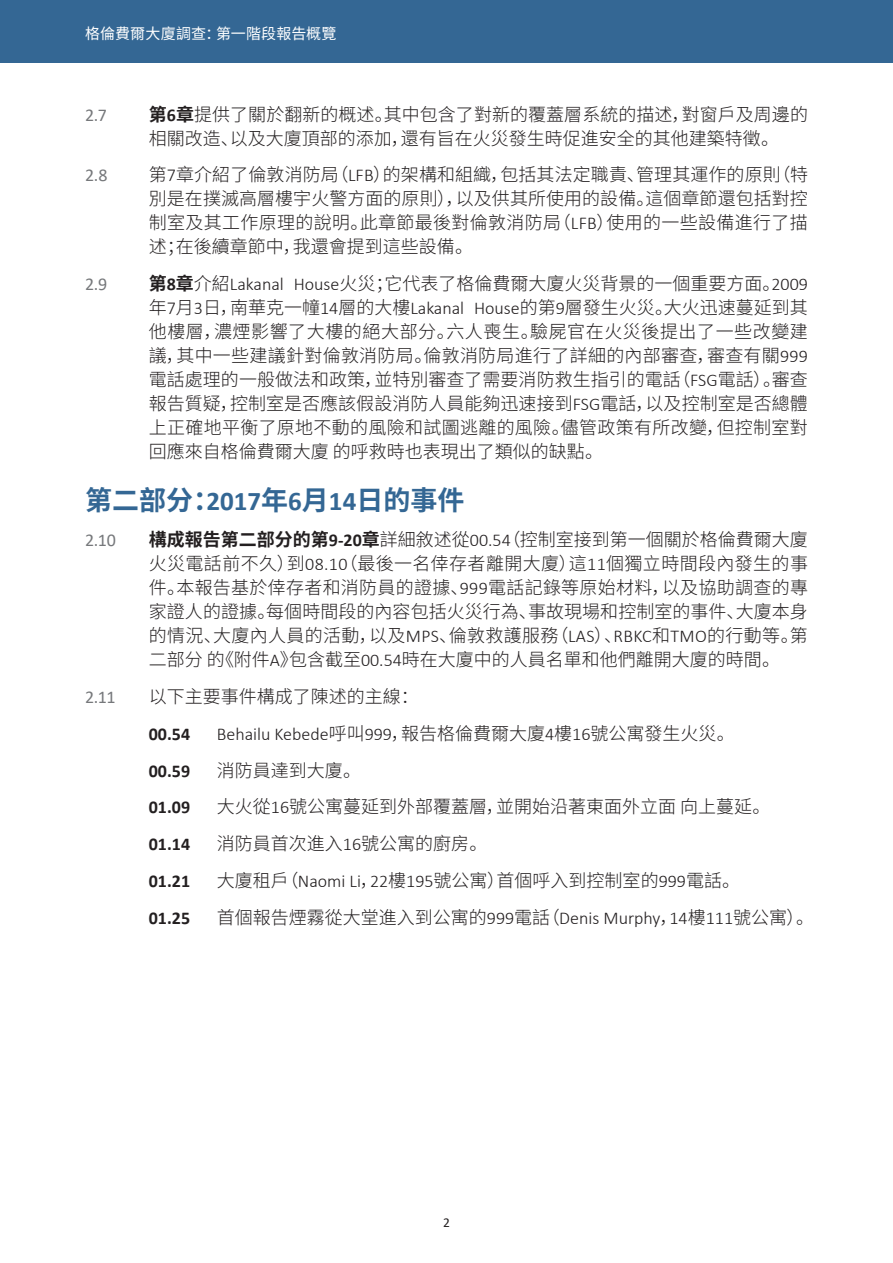
<style>
.page{position:relative;width:893px;height:1263px;background:#fff}
.page>*{position:absolute;margin:0;border:0;box-sizing:border-box;transform-origin:0 0}
.AHead{font:700 27px "Noto Sans CJ Ksc";color:#346794}
.Unnumbered_time{font:300 18px/24px "Noto Sans CJ Ksc";color:#231f20;text-align:justify}
.Unnumbered_time-2{font:700 18px "Calibri";color:#231f20}
.t1{font:18px "Calibri";color:#76787b}
.t2{font:15px "Noto Sans CJ Ksc";letter-spacing:.015em;color:#fff}
.t3{font:13.5px "Calibri";color:#231f20}
.s1{font-weight:700}
.s2{font-family:"Calibri";font-weight:700}
.s3{font-family:"Calibri"}
</style>
<div class="page">
<div style="left:0;top:0;width:893px;height:63px;background:#346794"></div>
<p class="t2" style="left:85px;top:25px;width:253px">格倫費爾大廈調查：第一階段報告概覽</p>
<p class="t1" style="left:85px;top:102px;width:23px">2.7</p>
<p class="Unnumbered_time" style="left:149px;top:102px;width:661px"><span class="s1">第</span><span class="s2">6</span><span class="s1">章</span>提供了關於翻新的概述。其中包含了對新的覆蓋層系統的描述，對窗戶及周邊的相關改造、以及大廈頂部的添加，還有旨在火災發生時促進安全的其他建築特徵。</p>
<p class="t1" style="left:85px;top:163px;width:24px">2.8</p>
<p class="Unnumbered_time" style="left:149px;top:163px;width:661px">第<span class="s3">7</span>章介紹了倫敦消防局（<span class="s3">LFB</span>）的架構和組織，包括其法定職責、管理其運作的原則（特別是在撲滅高層樓宇火警方面的原則），以及供其所使用的設備。這個章節還包括對控制室及其工作原理的說明。此章節最後對倫敦消防局（<span class="s3">LFB</span>）使用的一些設備進行了描述；在後續章節中，我還會提到這些設備。</p>
<p class="t1" style="left:85px;top:272px;width:24px">2.9</p>
<p class="Unnumbered_time" style="left:149px;top:272px;width:661px"><span class="s1">第</span><span class="s2">8</span><span class="s1">章</span>介紹<span class="s3">Lakanal House</span>火災；它代表了格倫費爾大廈火災背景的一個重要方面。<span class="s3">2009</span>年<span class="s3">7</span>月<span class="s3">3</span>日，南華克一幢<span class="s3">14</span>層的大樓<span class="s3">Lakanal House</span>的第<span class="s3">9</span>層發生火災。大火迅速蔓延到其他樓層，濃煙影響了大樓的絕大部分。六人喪生。驗屍官在火災後提出了一些改變建議，其中一些建議針對倫敦消防局。倫敦消防局進行了詳細的內部審查，審查有關<span class="s3">999</span>電話處理的一般做法和政策，並特別審查了需要消防救生指引的電話（<span class="s3">FSG</span>電話）。審查報告質疑，控制室是否應該假設消防人員能夠迅速接到<span class="s3">FSG</span>電話，以及控制室是否總體上正確地平衡了原地不動的風險和試圖逃離的風險。儘管政策有所改變，但控制室對回應來自格倫費爾大廈的呼救時也表現出了類似的缺點。</p>
<p class="AHead" style="left:85px;top:484px;width:381px">第二部分：<span class="s3">2017</span>年<span class="s3">6</span>月<span class="s3">14</span>日的事件</p>
<p class="t1" style="left:85px;top:528px;width:32px">2.10</p>
<p class="Unnumbered_time" style="left:149px;top:528px;width:661px"><span class="s1">構成報告第二部分的第</span><span class="s2">9-20</span><span class="s1">章</span>詳細敘述從<span class="s3">00.54</span>（控制室接到第一個關於格倫費爾大廈火災電話前不久）到<span class="s3">08.10</span>（最後一名倖存者離開大廈）這<span class="s3">11</span>個獨立時間段內發生的事件。本報告基於倖存者和消防員的證據、<span class="s3">999</span>電話記錄等原始材料，以及協助調查的專家證人的證據。每個時間段的內容包括火災行為、事故現場和控制室的事件、大廈本身的情況、大廈內人員的活動，以及<span class="s3">MPS</span>、倫敦救護服務（<span class="s3">LAS</span>）、<span class="s3">RBKC</span>和<span class="s3">TMO</span>的行動等。第二部分的《附件<span class="s3">A</span>》包含截至<span class="s3">00.54</span>時在大廈中的人員名單和他們離開大廈的時間。</p>
<p class="t1" style="left:85px;top:684px;width:32px">2.11</p>
<p class="Unnumbered_time" style="left:149px;top:685px;width:271px">以下主要事件構成了陳述的主線：</p>
<p class="Unnumbered_time-2" style="left:149px;top:721px;width:43px">00.54</p>
<p class="Unnumbered_time" style="left:217px;top:721px;width:519px"><span class="s3">Behailu Kebede</span>呼叫<span class="s3">999</span>，報告格倫費爾大廈<span class="s3">4</span>樓<span class="s3">16</span>號公寓發生火災。</p>
<p class="Unnumbered_time-2" style="left:149px;top:758px;width:43px">00.59</p>
<p class="Unnumbered_time" style="left:217px;top:758px;width:146px">消防員達到大廈。</p>
<p class="Unnumbered_time-2" style="left:149px;top:795px;width:43px">01.09</p>
<p class="Unnumbered_time" style="left:217px;top:795px;width:555px">大火從<span class="s3">16</span>號公寓蔓延到外部覆蓋層，並開始沿著東面外立面向上蔓延。</p>
<p class="Unnumbered_time-2" style="left:149px;top:831px;width:43px">01.14</p>
<p class="Unnumbered_time" style="left:217px;top:832px;width:272px">消防員首次進入<span class="s3">16</span>號公寓的廚房。</p>
<p class="Unnumbered_time-2" style="left:149px;top:868px;width:43px">01.21</p>
<p class="Unnumbered_time" style="left:217px;top:869px;width:525px">大廈租戶（<span class="s3">Naomi Li</span>，<span class="s3">22</span>樓<span class="s3">195</span>號公寓）首個呼入到控制室的<span class="s3">999</span>電話。</p>
<p class="Unnumbered_time-2" style="left:149px;top:905px;width:43px">01.25</p>
<p class="Unnumbered_time" style="left:217px;top:905px;width:599px">首個報告煙霧從大堂進入到公寓的<span class="s3">999</span>電話（<span class="s3">Denis Murphy</span>，<span class="s3">14</span>樓<span class="s3">111</span>號公寓）。</p>
<p class="t3" style="left:443px;top:1213px;width:8px">2</p>
</div>
